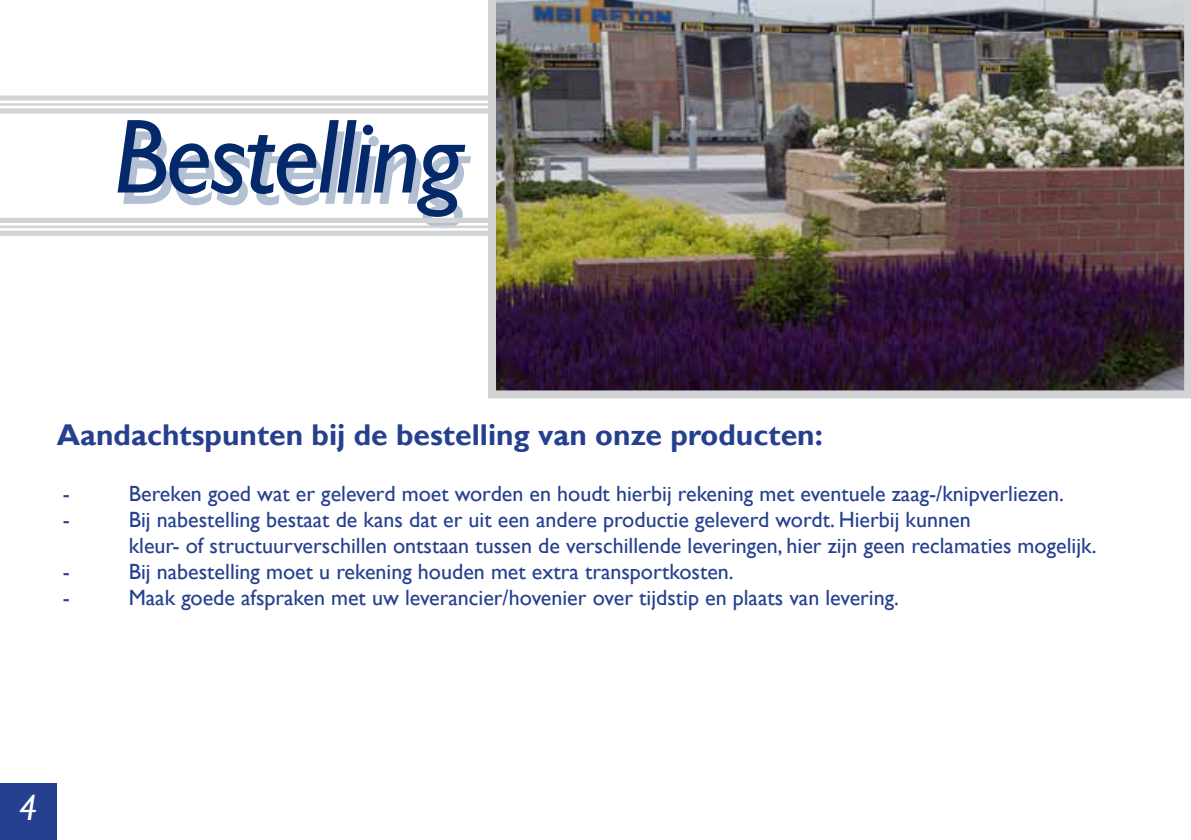
<style>
.page{position:relative;width:1191px;height:840px;background:#fff}
.page>*{position:absolute;margin:0;border:0;box-sizing:border-box;transform-origin:0 0}
.t1{font:italic 106px "Gill Sans";letter-spacing:-.02em;color:#03296a}
.t2{font:italic 36px "Gill Sans";color:#fff}
.t3{font:700 30px "Gill Sans";color:#25408f}
.t4{font:22px/26px "Gill Sans";color:#25408f}
</style>
<div class="page">
<img style="left:488px;top:0;width:703px;height:398px">
<div style="left:0;top:782px;width:57px;height:57px;background:#25408f"></div>
<div style="left:0;top:218px;width:493px;height:5px;background:#d1d3d4"></div>
<hr style="left:0;top:225px;width:493px;height:3px;background:#d1d3d4">
<div style="left:0;top:230px;width:493px;height:6px;background:#d1d3d4"></div>
<div style="left:0;top:95px;width:493px;height:6px;background:#d1d3d4"></div>
<hr style="left:0;top:103px;width:493px;height:3px;background:#d1d3d4">
<div style="left:0;top:108px;width:493px;height:5px;background:#d1d3d4"></div>
<h1 class="t1" style="left:317px;top:95px;width:21px">l</h1>
<h1 class="t1" style="left:119px;top:106px;width:351px">Bestelling</h1>
<h3 class="t3" style="left:57px;top:416px;width:767px">Aandachtspunten bij de bestelling van onze producten:</h3>
<p class="t4" style="left:63px;top:480px;width:9px">-</p>
<p class="t4" style="left:129px;top:480px;width:936px">Bereken goed wat er geleverd moet worden en houdt hierbij rekening met eventuele zaag-/knipverliezen.</p>
<p class="t4" style="left:63px;top:506px;width:9px">-</p>
<p class="t4" style="left:129px;top:506px;width:969px">Bij nabestelling bestaat de kans dat er uit een andere productie geleverd wordt. Hierbij kunnen<br>kleur- of structuurverschillen ontstaan tussen de verschillende leveringen, hier zijn geen reclamaties mogelijk.</p>
<p class="t4" style="left:63px;top:558px;width:9px">-</p>
<p class="t4" style="left:129px;top:558px;width:606px">Bij nabestelling moet u rekening houden met extra transportkosten.</p>
<p class="t4" style="left:63px;top:584px;width:9px">-</p>
<p class="t4" style="left:129px;top:584px;width:771px">Maak goede afspraken met uw leverancier/hovenier over tijdstip en plaats van levering.</p>
<h2 class="t2" style="left:18px;top:786px;width:20px">4</h2>
</div>
